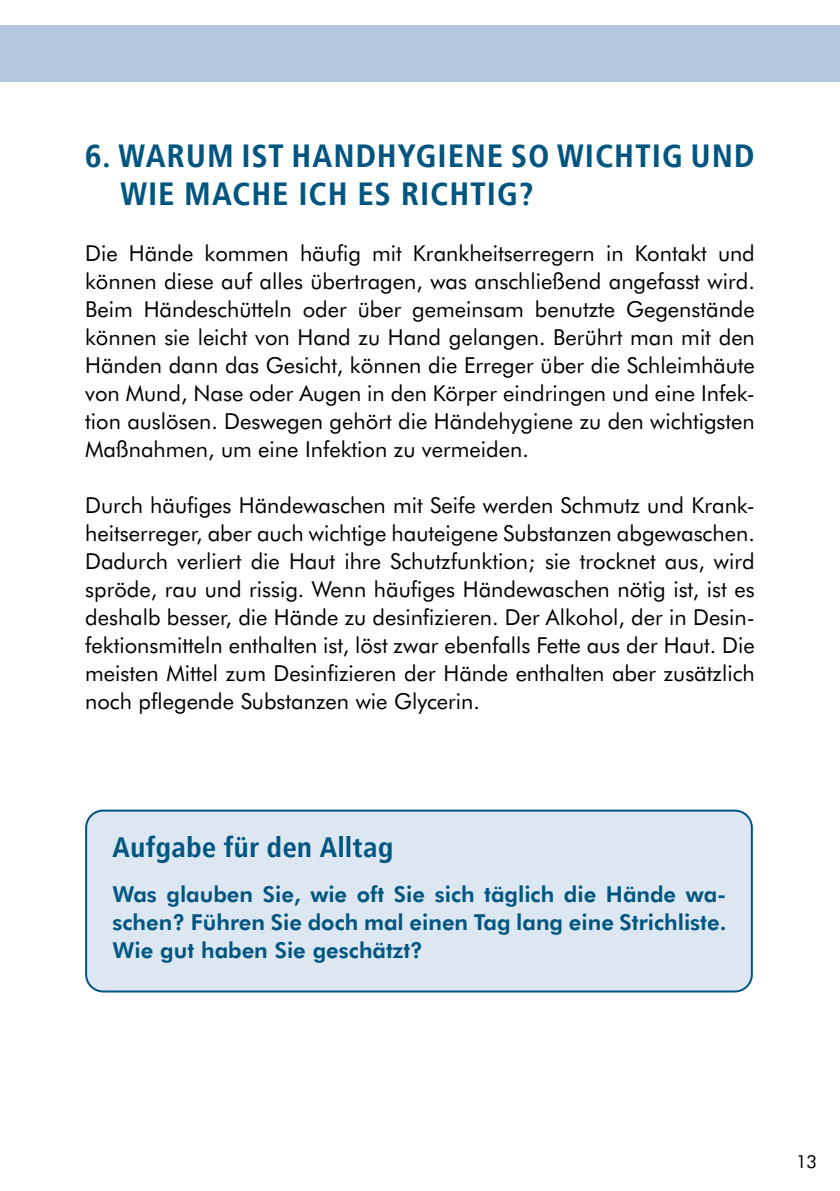
<style>
.page{position:relative;width:840px;height:1191px;background:#fff}
.page>*{position:absolute;margin:0;border:0;box-sizing:border-box;transform-origin:0 0}
.t1{font:700 32px/38.4px "Transit Offc";letter-spacing:.02em;color:#005681}
.t2{font:700 28px "Transit Offc";color:#005681}
.t3{font:22px/28px "Futura BT";color:#000;text-align:justify}
.t4{font:700 22px/28px "Futura BT";color:#005681;text-align:justify}
.t5{font:18px "Futura BT";color:#000}
</style>
<div class="page">
<div style="left:0;top:26px;width:839px;height:56px;background:#b1c8df"></div>
<div style="left:86px;top:810px;width:665px;height:181px;background:#dde7f2;border-radius:17px"></div>
<div style="left:85px;top:809px;width:667px;height:183px;border:2px solid #005681;border-radius:17px"></div>
<h1 class="t1" style="left:120px;top:136px;width:635px;text-indent:-35px">6. WARUM IST HANDHYGIENE SO WICHTIG UND<br>WIE MACHE ICH ES RICHTIG?</h1>
<p class="t3" style="left:85px;top:239px;width:671px">Die Hände kommen häufig mit Krankheitserregern in Kontakt und können diese auf alles übertragen, was anschließend angefasst wird.<br>Beim Händeschütteln oder über gemeinsam benutzte Gegenstände können sie leicht von Hand zu Hand gelangen. Berührt man mit den Händen dann das Gesicht, können die Erreger über die Schleimhäute von Mund, Nase oder Augen in den Körper eindringen und eine Infek&shy;tion auslösen. Deswegen gehört die Händehygiene zu den wichtigsten Maßnahmen, um eine Infektion zu vermeiden.</p>
<p class="t3" style="left:85px;top:491px;width:671px">Durch häufiges Händewaschen mit Seife werden Schmutz und Krank&shy;heitserreger, aber auch wichtige hauteigene Substanzen abgewaschen.<br>Dadurch verliert die Haut ihre Schutzfunktion; sie trocknet aus, wird spröde, rau und rissig. Wenn häufiges Händewaschen nötig ist, ist es deshalb besser, die Hände zu desinfizieren. Der Alkohol, der in Desin&shy;fektionsmitteln enthalten ist, löst zwar ebenfalls Fette aus der Haut. Die meisten Mittel zum Desinfizieren der Hände enthalten aber zusätzlich noch pflegende Substanzen wie Glycerin.</p>
<p class="t2" style="left:112px;top:829px;width:282px">Aufgabe für den Alltag</p>
<p class="t4" style="left:112px;top:879px;width:615px">Was glauben Sie, wie oft Sie sich täglich die Hände wa&shy;schen? Führen Sie doch mal einen Tag lang eine Strichliste.<br>Wie gut haben Sie geschätzt?</p>
<p class="t5" style="left:795px;top:1150px;width:23px">13</p>
</div>
